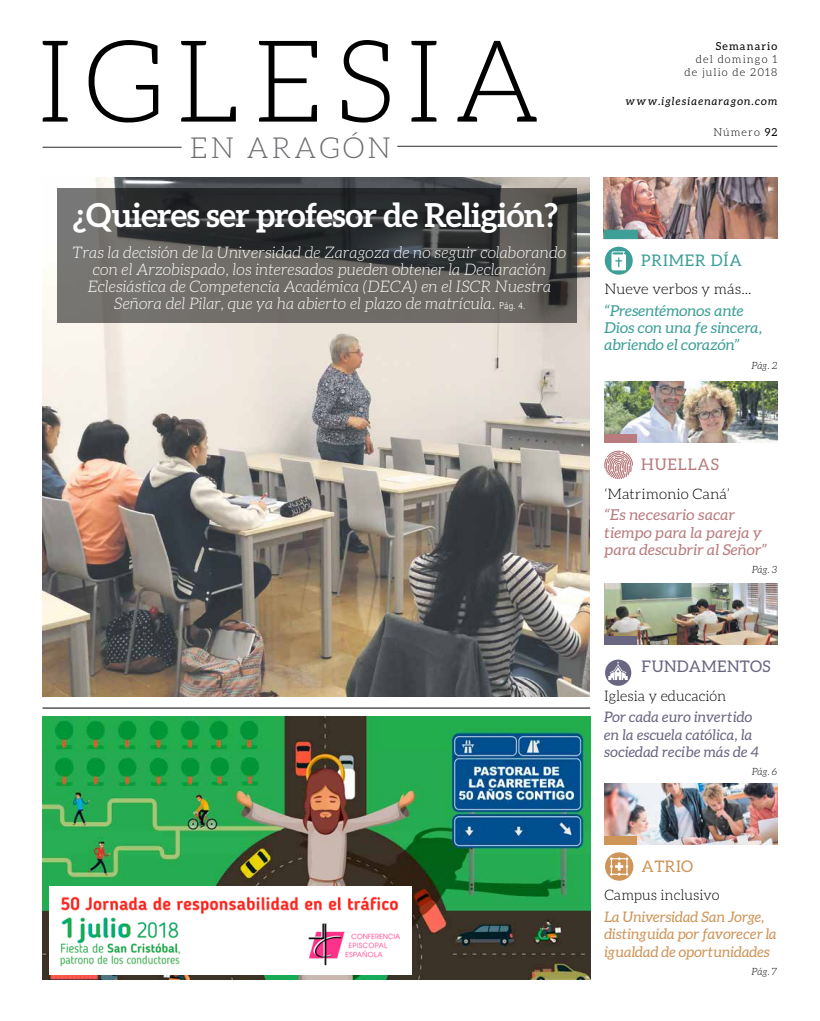
<style>
.page{position:relative;width:820px;height:1021px;background:#fff}
.page>*{position:absolute;margin:0;border:0;box-sizing:border-box;transform-origin:0 0}
.t1{font:300 114px "Aleo";letter-spacing:.1em;color:#000}
.t2{font:700 33px "Aleo";letter-spacing:-.02em;color:#fff}
.t3{font:300 29px "Aleo";letter-spacing:.1em;color:#6d6e71}
.t4{font:italic 300 16px/17px "Aleo";letter-spacing:.01em;color:#fff;text-align:center}
.t5{font:16px "Aleo";letter-spacing:.025em;color:#686681}
.t6{font:16px "Aleo";letter-spacing:.05em;color:#3d9f97}
.t7{font:16px "Aleo";letter-spacing:.05em;color:#b87c7e}
.t8{font:16px "Aleo";letter-spacing:.025em;color:#ce9458}
.t9{font:italic 15px/17.3px "Aleo";letter-spacing:.01em;color:#b87c7e;scale:1.04 1}
.t10{font:italic 15px/17.3px "Aleo";color:#3d9f97;scale:1.04 1}
.t11{font:italic 14.5px/17.3px "Aleo";color:#ce9458}
.t12{font:italic 14.5px/17.3px "Aleo";letter-spacing:.01em;color:#686681}
.t13{font:300 14.5px "Aleo";color:#000;scale:1.04 1}
.t14{font:300 14.5px "Aleo";color:#000}
.t15{font:300 11px/13.2px "Aleo";letter-spacing:.1em;color:#000;text-align:right}
.t16{font:italic 11px "Aleo";letter-spacing:.1em;color:#000}
.t17{font:11px "Aleo";letter-spacing:.1em;color:#000}
.t18{font:italic 300 10px "Aleo";letter-spacing:-.01em;color:#000}
.s1{font-weight:400}
.s2{font-family:"Rotis Sans Serif";font-style:normal;font-size:10px}
</style>
<div class="page">
<img style="left:603px;top:177px;width:174px;height:62px">
<svg style="left:604px;top:247px;width:28px;height:28px"></svg>
<hr style="left:43px;top:147px;width:138px;height:1px;background:#000">
<hr style="left:397px;top:146px;width:380px;height:1px;background:#000">
<img style="left:43px;top:177px;width:546px;height:519px">
<img style="left:604px;top:783px;width:173px;height:61px">
<div style="left:604px;top:835px;width:33px;height:9px;background:#ce9458"></div>
<svg style="left:605px;top:852px;width:28px;height:28px"></svg>
<div style="left:603px;top:230px;width:34px;height:9px;background:#3d9f97"></div>
<img style="left:604px;top:584px;width:173px;height:61px">
<div style="left:604px;top:636px;width:33px;height:9px;background:#686681"></div>
<svg style="left:605px;top:659px;width:26px;height:26px"></svg>
<img style="left:43px;top:716px;width:547px;height:263px">
<img style="left:49px;top:886px;width:362px;height:88px">
<hr style="left:43px;top:707px;width:547px;height:1px;background:#000">
<img style="left:604px;top:382px;width:173px;height:61px">
<div style="left:604px;top:434px;width:33px;height:9px;background:#b87c7e"></div>
<svg style="left:604px;top:450px;width:28px;height:29px"></svg>
<svg style="left:57px;top:188px;width:519px;height:135px;background:#52514f"></svg>
<h1 class="t1" style="left:37px;top:20px;width:505px">IGLESIA</h1>
<h3 class="t3" style="left:190px;top:132px;width:202px">EN ARAGÓN</h3>
<p class="t15" style="left:713px;top:126px;width:65px">Número <span class="s1">92</span></p>
<p class="t17" style="left:715px;top:40px;width:63px">Semanario</p>
<p class="t15" style="left:684px;top:53px;width:94px">del domingo 1 de julio de 2018</p>
<p class="t16" style="left:625px;top:95px;width:153px">www.iglesiaenaragon.com</p>
<h2 class="t2" style="left:73px;top:196px;width:486px">¿Quieres ser profesor de Religión?</h2>
<p class="t4" style="left:73px;top:244px;width:494px">Tras la decisión de la Universidad de Zaragoza de no seguir colaborando con el Arzobispado, los interesados pueden obtener la Declaración Eclesiástica de Competencia Académica (DECA) en el ISCR Nuestra Señora del Pilar, que ya ha abierto el plazo de matrícula. <span class="s2">Pág. 4.</span></p>
<p class="t6" style="left:641px;top:251px;width:102px">PRIMER DÍA</p>
<p class="t13" style="left:604px;top:281px;width:143px">Nueve verbos y más...</p>
<p class="t10" style="left:604px;top:301px;width:153px">“Presentémonos ante<br>Dios con una fe sincera, abriendo el corazón”</p>
<p class="t18" style="left:751px;top:360px;width:27px">Pág. 2</p>
<p class="t7" style="left:641px;top:455px;width:79px">HUELLAS</p>
<p class="t13" style="left:604px;top:486px;width:122px">‘Matrimonio Caná’</p>
<p class="t9" style="left:604px;top:506px;width:158px">“Es necesario sacar tiempo para la pareja y para descubrir al Señor”</p>
<p class="t18" style="left:751px;top:564px;width:27px">Pág. 3</p>
<p class="t5" style="left:641px;top:657px;width:131px">FUNDAMENTOS</p>
<p class="t14" style="left:604px;top:688px;width:124px">Iglesia y educación</p>
<p class="t12" style="left:604px;top:708px;width:156px">Por cada euro invertido en la escuela católica, la sociedad recibe más de 4</p>
<p class="t18" style="left:751px;top:766px;width:27px">Pág. 6</p>
<p class="t8" style="left:641px;top:856px;width:53px">ATRIO</p>
<p class="t14" style="left:604px;top:887px;width:116px">Campus inclusivo</p>
<p class="t11" style="left:604px;top:908px;width:174px">La Universidad San Jorge, distinguida por favorecer la igualdad de oportunidades</p>
<p class="t18" style="left:751px;top:965px;width:27px">Pág. 7</p>
</div>
